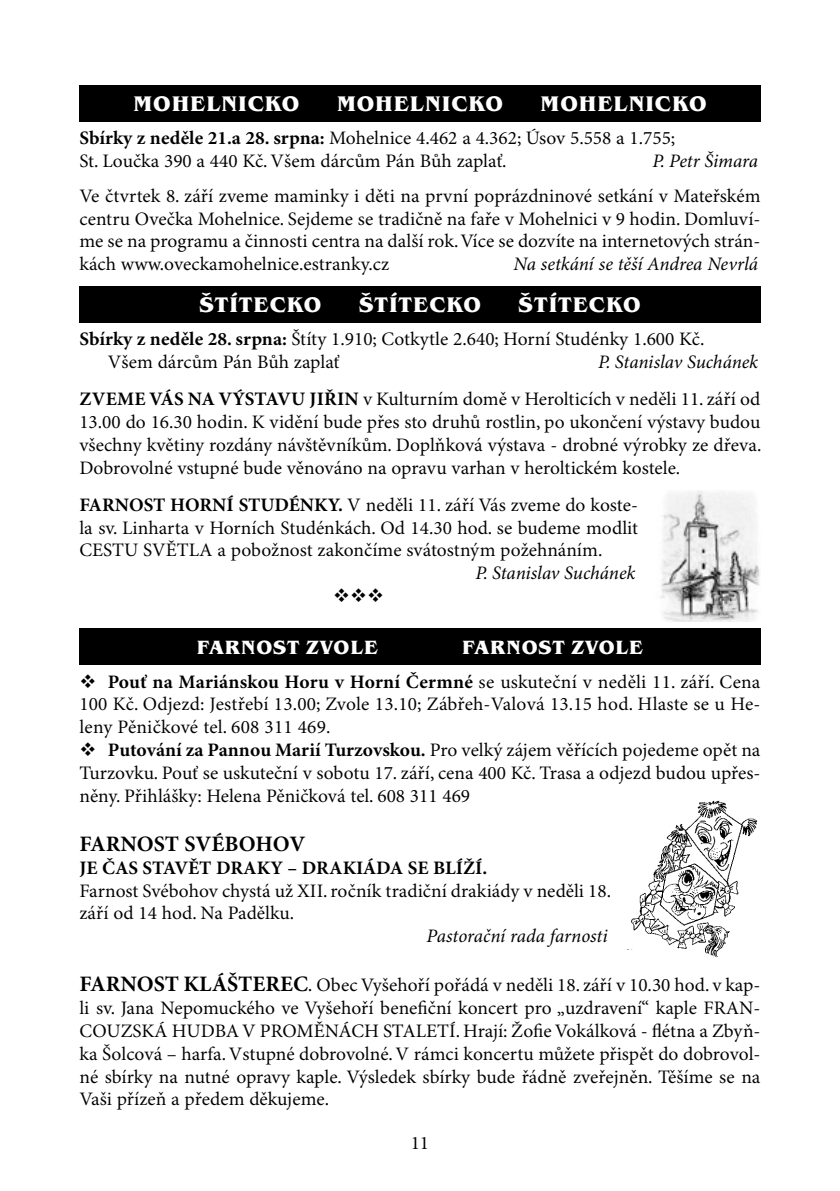
<style>
.page{position:relative;width:840px;height:1191px;background:#fff}
.page>*{position:absolute;margin:0;border:0;box-sizing:border-box;transform-origin:0 0}
.t1{font:700 22px "Minion Pro";letter-spacing:-.005em;color:#000}
.t2{font:700 21.8px "Benguiat Itc TOT";letter-spacing:.045em;color:#fff}
.t3{font:700 19.8px "Benguiat Itc TOT";letter-spacing:.045em;color:#fff}
.t4{font:19px/22.8px "Minion Pro";color:#000;text-align:justify}
.t5{font:italic 19px "Minion Pro";letter-spacing:-.01em;color:#000}
.t6{font:700 19px "Minion Pro";color:#000}
.t7{font:19px "Wingdings";color:#000}
.s1{font-weight:700}
.s2{font-style:italic}
.s3{font-weight:700;font-size:22px}
.s4{font-size:20px}
</style>
<div class="page">
<div style="left:79px;top:85px;width:681px;height:36px;background:#000"></div>
<div style="left:79px;top:286px;width:681px;height:36px;background:#000"></div>
<div style="left:79px;top:628px;width:681px;height:37px;background:#000"></div>
<img style="left:660px;top:490px;width:100px;height:131px">
<img style="left:627px;top:800px;width:131px;height:157px">
<p class="t2" style="left:133px;top:91px;width:167px">MOHELNICKO</p>
<p class="t2" style="left:337px;top:91px;width:167px">MOHELNICKO</p>
<p class="t2" style="left:540px;top:91px;width:167px">MOHELNICKO</p>
<p class="t4" style="left:79px;top:127px;width:597px"><span class="s1">Sbírky z neděle 21.a 28. srpna:</span> Mohelnice 4.462 a 4.362; Úsov 5.558 a 1.755;<br>St. Loučka 390 a 440 Kč. Všem dárcům Pán Bůh zaplať.</p>
<p class="t5" style="left:652px;top:149px;width:107px">P. Petr Šimara</p>
<p class="t4" style="left:79px;top:185px;width:682px">Ve čtvrtek 8. září zveme maminky i děti na první poprázdninové setkání v Mateřském centru Ovečka Mohelnice. Sejdeme se tradičně na faře v Mohelnici v 9 hodin. Domluví&shy;me se na programu a činnosti centra na další rok. Více se dozvíte na internetových strán&shy;kách www.oveckamohelnice.estranky.cz</p>
<p class="t5" style="left:513px;top:253px;width:246px">Na setkání se těší Andrea Nevrlá</p>
<p class="t2" style="left:199px;top:292px;width:123px">ŠTÍTECKO</p>
<p class="t2" style="left:359px;top:292px;width:123px">ŠTÍTECKO</p>
<p class="t2" style="left:518px;top:292px;width:123px">ŠTÍTECKO</p>
<p class="t4" style="left:108px;top:328px;width:597px;text-indent:-28px"><span class="s1">Sbírky z neděle 28. srpna:</span> Štíty 1.910; Cotkytle 2.640; Horní Studénky 1.600 Kč.<br>Všem dárcům Pán Bůh zaplať</p>
<p class="t4" style="left:79px;top:344px;width:682px;line-height:37.2px;text-align:right"><span class="s2">P. Stanislav Suchánek<br></span><span class="s1">Zveme vás NA VÝSTAVU JIŘIN</span> v Kulturním domě v Herolticích v neděli 11. září od</p>
<p class="t4" style="left:79px;top:411px;width:683px">13.00 do 16.30 hodin. K vidění bude přes sto druhů rostlin, po ukončení výstavy budou všechny květiny rozdány návštěvníkům. Doplňková výstava - drobné výrobky ze dřeva.<br>Dobrovolné vstupné bude věnováno na opravu varhan v heroltickém kostele.</p>
<p class="t6" style="left:79px;top:493px;width:209px">FARNOST HORNÍ STUDÉN</p>
<p class="t4" style="left:79px;top:494px;width:560px;text-indent:235px"><span class="s1">KY.</span> V neděli 11. září Vás zveme do koste&shy;la sv. Linharta v Horních Studénkách. Od 14.30 hod. se budeme modlit CESTU SVĚTLA a pobožnost zakončíme svátostným požehnáním.</p>
<p class="t5" style="left:475px;top:562px;width:161px">P. Stanislav Suchánek</p>
<p class="t7" style="left:333px;top:585px;width:52px">❖❖❖</p>
<p class="t3" style="left:197px;top:635px;width:182px">FARNOST ZVOLE</p>
<p class="t3" style="left:462px;top:635px;width:182px">FARNOST ZVOLE</p>
<p class="t4" style="left:79px;top:670px;width:682px">❖ <span class="s1">Pouť na Mariánskou Horu v Horní Čermné</span> se uskuteční v neděli 11. září. Cena 100 Kč. Odjezd: Jestřebí 13.00; Zvole 13.10; Zábřeh-Valová 13.15 hod. Hlaste se u He&shy;leny Pěničkové tel. 608 311 469.</p>
<p class="t4" style="left:79px;top:739px;width:682px">❖ <span class="s1">Putování za Pannou Marií Turzovskou.</span> Pro velký zájem věřících pojedeme opět na Turzovku. Pouť se uskuteční v sobotu 17. září, cena 400 Kč. Trasa a odjezd budou upřes&shy;něny. Přihlášky: Helena Pěničková tel. 608 311 469</p>
<p class="t1" style="left:79px;top:830px;width:132px">FARNOST SVÉBO</p>
<p class="t1" style="left:255px;top:830px;width:34px">HOV</p>
<p class="t6" style="left:79px;top:856px;width:409px">JE ČAS STAVĚT DRAKY – DRAKIÁDA SE BLÍŽÍ.</p>
<p class="t4" style="left:79px;top:879px;width:533px">Farnost Svébohov chystá už XiI. ročník tradiční drakiády v neděli 18. září od 14 hod. Na Padělku.</p>
<p class="t5" style="left:426px;top:924px;width:182px">Pastorační rada farnosti</p>
<p class="t4" style="left:79px;top:974px;width:682px"><span class="s3">FARNOST KLÁŠTEREC</span><span class="s4">.</span> Obec Vyšehoří pořádá v neděli 18. září v 10.30 hod. v kap&shy;li sv. Jana Nepomuckého ve Vyšehoří benefiční koncert pro „uzdravení“ kaple FRAN-COUZSKÁ HUDBA V PROMĚNÁCH STALETÍ. Hrají: Žofie Vokálková - flétna a Zbyň&shy;ka Šolcová – harfa. Vstupné dobrovolné. V rámci koncertu můžete přispět do dobrovol&shy;né sbírky na nutné opravy kaple. Výsledek sbírky bude řádně zveřejněn. Těšíme se na Vaši přízeň a předem děkujeme.</p>
<p class="t4" style="left:410px;top:1132px;width:20px">11</p>
</div>
